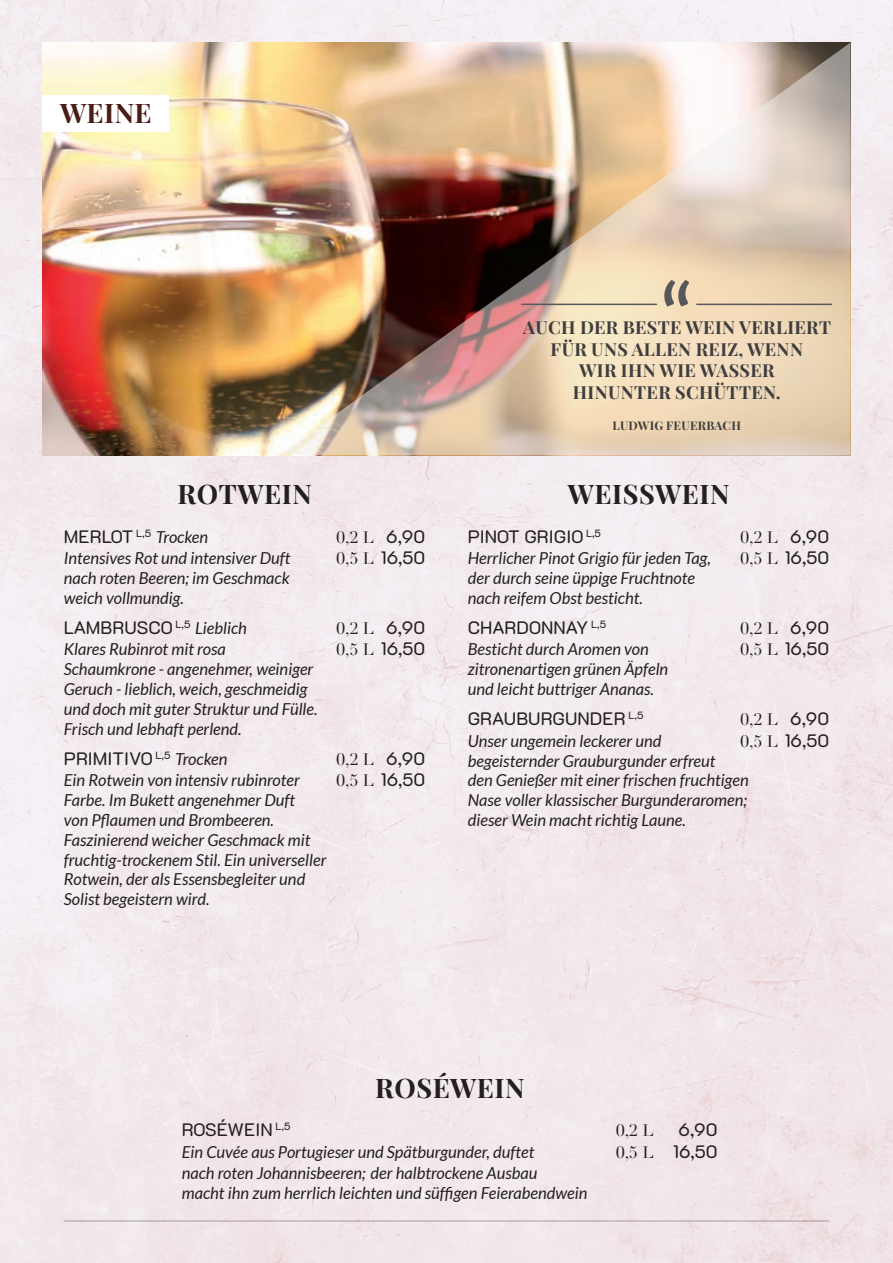
<style>
.page{position:relative;width:893px;height:1263px;background:#f2eaed}
.page>*{position:absolute;margin:0;border:0;box-sizing:border-box;transform-origin:0 0}
.t1{font:700 27px "Playfair Display";letter-spacing:.02em;color:#231f20}
.t2{font:700 27px "Playfair Display";letter-spacing:.015em;color:#4b1d18}
.t3{font:18px "K2 D";color:#231f20}
.t4{font:700 18px/21.6px "Playfair Display";letter-spacing:.02em;color:#3e3e3f;text-align:center}
.t5{font:italic 16.5px/19.8px "Lato";color:#231f20}
.t6{font:16.5px "Didot LT Std";color:#231f20}
.t7{font:700 12px "Playfair Display";letter-spacing:.02em;color:#3e3e3f}
.s1{font-family:"K2 D";font-style:normal;font-size:18px}
.s2{font-family:"K2 D";font-size:18px}
.s3{font-family:"Didot LT Std";font-size:16.5px}
.s4{font-family:"Lato";font-style:italic;font-size:16.5px}
</style>
<div class="page">
<img style="left:43px;top:43px;width:237px;height:412px">
<img style="left:280px;top:43px;width:570px;height:412px">
<svg style="left:664px;top:280px;width:25px;height:27px"></svg>
<hr style="left:522px;top:304px;width:134px;height:1px;background:#57585a">
<hr style="left:697px;top:304px;width:134px;height:1px;background:#57585a">
<div style="left:43px;top:96px;width:126px;height:36px;background:#fff"></div>
<h1 class="t2" style="left:60px;top:92px;width:93px">WEINE</h1>
<h1 class="t1" style="left:178px;top:472px;width:136px">ROTWEIN</h1>
<p class="t5" style="left:64px;top:527px;width:146px"><span class="s1">MERLOT</span> <sup>L,5</sup> Trocken</p>
<p class="t6" style="left:337px;top:527px;width:90px">0,2 L <span class="s2">6,90</span></p>
<p class="t5" style="left:64px;top:549px;width:228px">Intensives Rot und intensiver Duft</p>
<p class="t3" style="left:337px;top:547px;width:90px"><span class="s3">0,5 L</span> 16,50</p>
<p class="t5" style="left:64px;top:568px;width:227px">nach roten Beeren; im Geschmack weich vollmundig.</p>
<p class="t3" style="left:64px;top:617px;width:185px">LAMBRUSCO <sup>L,5</sup> <span class="s4">Lieblich</span></p>
<p class="t6" style="left:337px;top:618px;width:90px">0,2 L <span class="s2">6,90</span></p>
<p class="t5" style="left:64px;top:640px;width:163px">Klares Rubinrot mit rosa</p>
<p class="t3" style="left:337px;top:639px;width:90px"><span class="s3">0,5 L</span> 16,50</p>
<p class="t5" style="left:64px;top:660px;width:255px">Schaumkrone - angenehmer, weiniger Geruch - lieblich, weich, geschmeidig und doch mit guter Struktur und Fülle.<br>Frisch und lebhaft perlend.</p>
<p class="t3" style="left:64px;top:748px;width:165px">PRIMITIVO <sup>L,5</sup> <span class="s4">Trocken</span></p>
<p class="t6" style="left:337px;top:749px;width:90px">0,2 L <span class="s2">6,90</span></p>
<p class="t5" style="left:64px;top:771px;width:238px">Ein Rotwein von intensiv rubinroter</p>
<p class="t3" style="left:337px;top:770px;width:90px"><span class="s3">0,5 L</span> 16,50</p>
<p class="t5" style="left:64px;top:791px;width:264px">Farbe. Im Bukett angenehmer Duft<br>von Pflaumen und Brombeeren.<br>Faszinierend weicher Geschmack mit fruchtig-trockenem Stil. Ein universeller Rotwein, der als Essensbegleiter und Solist begeistern wird.</p>
<p class="t4" style="left:523px;top:315px;width:310px">AUCH DER BESTE WEIN VERLIERT<br>FÜR UNS ALLEN REIZ, WENN<br>WIR IHN WIE WASSER<br>HINUNTER SCHÜTTEN.</p>
<p class="t7" style="left:613px;top:416px;width:130px">LUDWIG FEUERBACH</p>
<h1 class="t1" style="left:568px;top:472px;width:163px">WEISSWEIN</h1>
<p class="t3" style="left:468px;top:526px;width:135px">PINOT GRIGIO <sup>L,5</sup></p>
<p class="t6" style="left:740px;top:527px;width:90px">0,2 L <span class="s2">6,90</span></p>
<p class="t5" style="left:468px;top:549px;width:245px">Herrlicher Pinot Grigio für jeden Tag,</p>
<p class="t3" style="left:740px;top:547px;width:90px"><span class="s3">0,5 L</span> 16,50</p>
<p class="t5" style="left:468px;top:568px;width:229px">der durch seine üppige Fruchtnote nach reifem Obst besticht.</p>
<p class="t3" style="left:468px;top:617px;width:140px">CHARDONNAY <sup>L,5</sup></p>
<p class="t6" style="left:740px;top:618px;width:90px">0,2 L <span class="s2">6,90</span></p>
<p class="t5" style="left:468px;top:640px;width:183px">Besticht durch Aromen von</p>
<p class="t3" style="left:740px;top:639px;width:90px"><span class="s3">0,5 L</span> 16,50</p>
<p class="t5" style="left:468px;top:660px;width:202px">zitronenartigen grünen Äpfeln und leicht buttriger Ananas.</p>
<p class="t3" style="left:468px;top:708px;width:177px">GRAUBURGUNDER <sup>L,5</sup></p>
<p class="t6" style="left:740px;top:710px;width:90px">0,2 L <span class="s2">6,90</span></p>
<p class="t5" style="left:468px;top:731px;width:195px">Unser ungemein leckerer und</p>
<p class="t3" style="left:740px;top:730px;width:90px"><span class="s3">0,5 L</span> 16,50</p>
<p class="t5" style="left:468px;top:751px;width:282px">begeisternder Grauburgunder erfreut<br>den Genießer mit einer frischen fruchtigen Nase voller klassischer Burgunderaromen; dieser Wein macht richtig Laune.</p>
<h1 class="t1" style="left:375px;top:1066px;width:151px">ROSÉWEIN</h1>
<p class="t3" style="left:182px;top:1119px;width:110px">ROSÉWEIN <sup>L,5</sup></p>
<p class="t6" style="left:616px;top:1121px;width:39px">0,2 L</p>
<p class="t3" style="left:679px;top:1119px;width:40px">6,90</p>
<p class="t5" style="left:182px;top:1142px;width:354px">Ein Cuvée aus Portugieser und Spätburgunder, duftet</p>
<p class="t3" style="left:616px;top:1141px;width:103px"><span class="s3">0,5 L</span> 16,50</p>
<p class="t5" style="left:182px;top:1164px;width:407px">nach roten Johannisbeeren; der halbtrockene Ausbau<br>macht ihn zum herrlich leichten und süffigen Feierabendwein</p>
</div>
